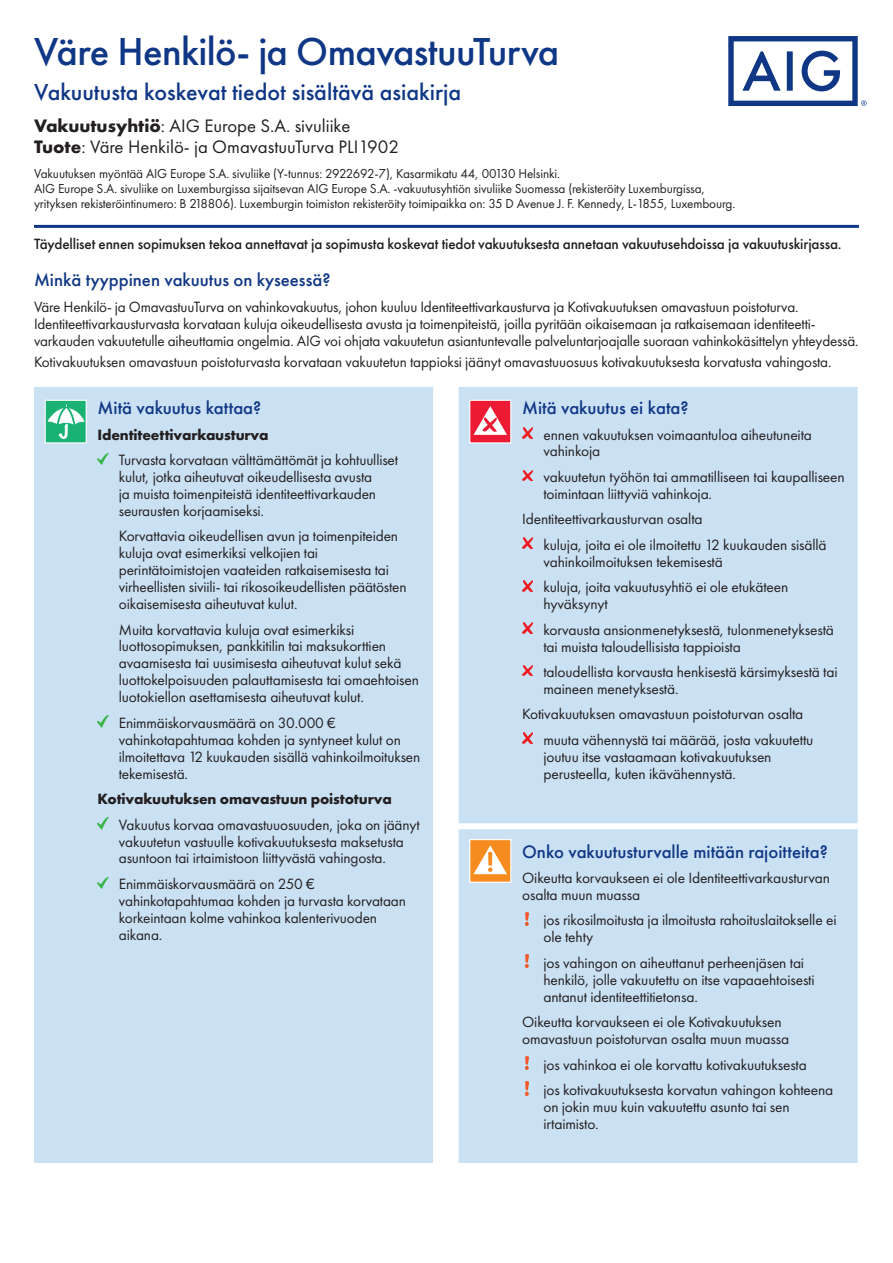
<style>
.page{position:relative;width:893px;height:1263px;background:#fff}
.page>*{position:absolute;margin:0;border:0;box-sizing:border-box;transform-origin:0 0}
.t1{font:500 40.5px "Futura PT";letter-spacing:-.02em;color:#103785}
.t2{font:500 24px "Futura PT";color:#103785}
.t3{font:500 18.75px "Futura PT";color:#103785}
.t4{font:18.75px/21px "Futura PT";color:#231f20}
.t5{font:15.45px/17px "Futura PT";letter-spacing:-.01em;color:#231f20}
.t6{font:500 15.45px "Futura PT";letter-spacing:-.01em;color:#231f20}
.t7{font:700 15.45px "Futura PT";letter-spacing:-.01em;color:#231f20}
.t8{font:13.5px/15px "Futura PT";letter-spacing:-.01em;color:#231f20}
.s1{font-weight:700}
</style>
<div class="page">
<div style="left:34px;top:387px;width:824px;height:776px;background:#cae0f3"></div>
<div style="left:433px;top:823px;width:26px;height:6px;background:#fff"></div>
<div style="left:459px;top:823px;width:59px;height:6px;background:#fff"></div>
<div style="left:518px;top:823px;width:340px;height:6px;background:#fff"></div>
<div style="left:45px;top:400px;width:41px;height:43px;background:#19b273"></div>
<svg style="left:47px;top:403px;width:38px;height:36px"></svg>
<div style="left:45px;top:400px;width:42px;height:43px;border:1px solid #fff"></div>
<svg style="left:98px;top:453px;width:10px;height:12px"></svg>
<svg style="left:98px;top:716px;width:10px;height:12px"></svg>
<svg style="left:98px;top:818px;width:10px;height:11px"></svg>
<svg style="left:98px;top:877px;width:10px;height:12px"></svg>
<div style="left:470px;top:400px;width:41px;height:43px;background:#ed1a33"></div>
<svg style="left:473px;top:406px;width:34px;height:29px"></svg>
<div style="left:469px;top:400px;width:42px;height:43px;border:1px solid #fff"></div>
<svg style="left:522px;top:428px;width:11px;height:10px"></svg>
<svg style="left:522px;top:470px;width:11px;height:11px"></svg>
<svg style="left:522px;top:538px;width:11px;height:11px"></svg>
<svg style="left:522px;top:580px;width:11px;height:11px"></svg>
<svg style="left:522px;top:623px;width:11px;height:10px"></svg>
<svg style="left:522px;top:665px;width:11px;height:11px"></svg>
<svg style="left:522px;top:733px;width:11px;height:11px"></svg>
<div style="left:470px;top:840px;width:41px;height:42px;background:#f68b1f"></div>
<svg style="left:473px;top:845px;width:34px;height:29px"></svg>
<div style="left:469px;top:839px;width:42px;height:44px;border:1px solid #fff"></div>
<svg style="left:525px;top:912px;width:4px;height:13px"></svg>
<img style="left:525px;top:954px;width:4px;height:14px">
<svg style="left:525px;top:1056px;width:4px;height:13px"></svg>
<svg style="left:525px;top:1082px;width:4px;height:13px"></svg>
<hr style="left:34px;top:225px;width:825px;height:3px;background:#103785">
<svg style="left:728px;top:36px;width:139px;height:70px"></svg>
<h1 class="t1" style="left:34px;top:27px;width:527px">Väre Henkilö- ja OmavastuuTurva</h1>
<h2 class="t2" style="left:34px;top:78px;width:429px">Vakuutusta koskevat tiedot sisältävä asiakirja</h2>
<p class="t4" style="left:34px;top:115px;width:366px"><span class="s1">Vakuutusyhtiö</span>: AIG Europe S.A. sivuliike<br><span class="s1">Tuote</span>: Väre Henkilö- ja OmavastuuTurva PLI1902</p>
<p class="t8" style="left:34px;top:166px;width:703px">Vakuutuksen myöntää AIG Europe S.A. sivuliike (Y-tunnus: 2922692-7), Kasarmikatu 44, 00130 Helsinki.<br>AIG Europe S.A. sivuliike on Luxemburgissa sijaitsevan AIG Europe S.A. -vakuutusyhtiön sivuliike Suomessa (rekisteröity Luxemburgissa, yrityksen rekisteröintinumero: B 218806). Luxemburgin toimiston rekisteröity toimipaikka on: 35 D Avenue J. F. Kennedy, L-1855, Luxembourg.</p>
<p class="t6" style="left:34px;top:234px;width:809px">Täydelliset ennen sopimuksen tekoa annettavat ja sopimusta koskevat tiedot vakuutuksesta annetaan vakuutusehdoissa ja vakuutuskirjassa.</p>
<p class="t3" style="left:34px;top:269px;width:298px">Minkä tyyppinen vakuutus on kyseessä?</p>
<p class="t5" style="left:34px;top:298px;width:826px">Väre Henkilö- ja OmavastuuTurva on vahinkovakuutus, johon kuuluu Identiteettivarkausturva ja Kotivakuutuksen omavastuun poistoturva.<br>Identiteettivarkausturvasta korvataan kuluja oikeudellisesta avusta ja toimenpiteistä, joilla pyritään oikaisemaan ja ratkaisemaan identiteetti&shy;varkauden vakuutetulle aiheuttamia ongelmia. AIG voi ohjata vakuutetun asiantuntevalle palveluntarjoajalle suoraan vahinkokäsittelyn yhteydessä.</p>
<p class="t5" style="left:34px;top:353px;width:799px">Kotivakuutuksen omavastuun poistoturvasta korvataan vakuutetun tappioksi jäänyt omavastuuosuus kotivakuutuksesta korvatusta vahingosta.</p>
<p class="t3" style="left:98px;top:396px;width:165px">Mitä vakuutus kattaa?</p>
<p class="t7" style="left:98px;top:424px;width:173px">Identiteettivarkausturva</p>
<p class="t5" style="left:119px;top:451px;width:281px">Turvasta korvataan välttämättömät ja kohtuulliset kulut, jotka aiheutuvat oikeudellisesta avusta<br>ja muista toimenpiteistä identiteettivarkauden seurausten korjaamiseksi.</p>
<p class="t5" style="left:119px;top:528px;width:289px">Korvattavia oikeudellisen avun ja toimenpiteiden kuluja ovat esimerkiksi velkojien tai perintätoimistojen vaateiden ratkaisemisesta tai virheellisten siviili- tai rikosoikeudellisten päätösten oikaisemisesta aiheutuvat kulut.</p>
<p class="t5" style="left:119px;top:621px;width:302px">Muita korvattavia kuluja ovat esimerkiksi luottosopimuksen, pankkitilin tai maksukorttien avaamisesta tai uusimisesta aiheutuvat kulut sekä luottokelpoisuuden palauttamisesta tai omaehtoisen luotokiellon asettamisesta aiheutuvat kulut.</p>
<p class="t5" style="left:119px;top:714px;width:303px">Enimmäiskorvausmäärä on 30.000 € vahinkotapahtumaa kohden ja syntyneet kulut on ilmoitettava 12 kuukauden sisällä vahinkoilmoituksen tekemisestä.</p>
<p class="t7" style="left:98px;top:789px;width:296px">Kotivakuutuksen omavastuun poistoturva</p>
<p class="t5" style="left:119px;top:816px;width:302px">Vakuutus korvaa omavastuuosuuden, joka on jäänyt vakuutetun vastuulle kotivakuutuksesta maksetusta asuntoon tai irtaimistoon liittyvästä vahingosta.</p>
<p class="t5" style="left:119px;top:875px;width:289px">Enimmäiskorvausmäärä on 250 € vahinkotapahtumaa kohden ja turvasta korvataan korkeintaan kolme vahinkoa kalenterivuoden aikana.</p>
<p class="t3" style="left:522px;top:396px;width:168px">Mitä vakuutus ei kata?</p>
<p class="t5" style="left:543px;top:426px;width:270px">ennen vakuutuksen voimaantuloa aiheutuneita vahinkoja</p>
<p class="t5" style="left:543px;top:468px;width:303px">vakuutetun työhön tai ammatilliseen tai kaupalliseen toimintaan liittyviä vahinkoja.</p>
<p class="t5" style="left:543px;top:506px;width:285px;line-height:25.5px;text-indent:-21px">Identiteettivarkausturvan osalta<br>kuluja, joita ei ole ilmoitettu 12 kuukauden sisällä</p>
<p class="t5" style="left:543px;top:549px;width:246px;line-height:25.5px">vahinkoilmoituksen tekemisestä<br>kuluja, joita vakuutusyhtiö ei ole etukäteen</p>
<p class="t5" style="left:543px;top:591px;width:292px;line-height:25.5px">hyväksynyt<br>korvausta ansionmenetyksestä, tulonmenetyksestä</p>
<p class="t5" style="left:543px;top:633px;width:296px;line-height:25.5px">tai muista taloudellisista tappioista<br>taloudellista korvausta henkisestä kärsimyksestä tai</p>
<p class="t5" style="left:543px;top:680px;width:137px">maineen menetyksestä.</p>
<p class="t5" style="left:522px;top:706px;width:283px">Kotivakuutuksen omavastuun poistoturvan osalta</p>
<p class="t5" style="left:543px;top:731px;width:272px">muuta vähennystä tai määrää, josta vakuutettu</p>
<p class="t5" style="left:543px;top:748px;width:230px">joutuu itse vastaamaan kotivakuutuksen perusteella, kuten ikävähennystä.</p>
<p class="t3" style="left:522px;top:840px;width:307px">Onko vakuutusturvalle mitään rajoitteita?</p>
<p class="t5" style="left:522px;top:869px;width:309px">Oikeutta korvaukseen ei ole Identiteettivarkausturvan osalta muun muassa</p>
<p class="t5" style="left:543px;top:912px;width:295px">jos rikosilmoitusta ja ilmoitusta rahoituslaitokselle ei ole tehty</p>
<p class="t5" style="left:543px;top:954px;width:273px">jos vahingon on aiheuttanut perheenjäsen tai henkilö, jolle vakuutettu on itse vapaaehtoisesti antanut identiteettitietonsa.</p>
<p class="t5" style="left:522px;top:1013px;width:269px">Oikeutta korvaukseen ei ole Kotivakuutuksen omavastuun poistoturvan osalta muun muassa</p>
<p class="t5" style="left:543px;top:1052px;width:291px;line-height:25.5px">jos vahinkoa ei ole korvattu kotivakuutuksesta<br>jos kotivakuutuksesta korvatun vahingon kohteena</p>
<p class="t5" style="left:543px;top:1098px;width:248px">on jokin muu kuin vakuutettu asunto tai sen irtaimisto.</p>
</div>
